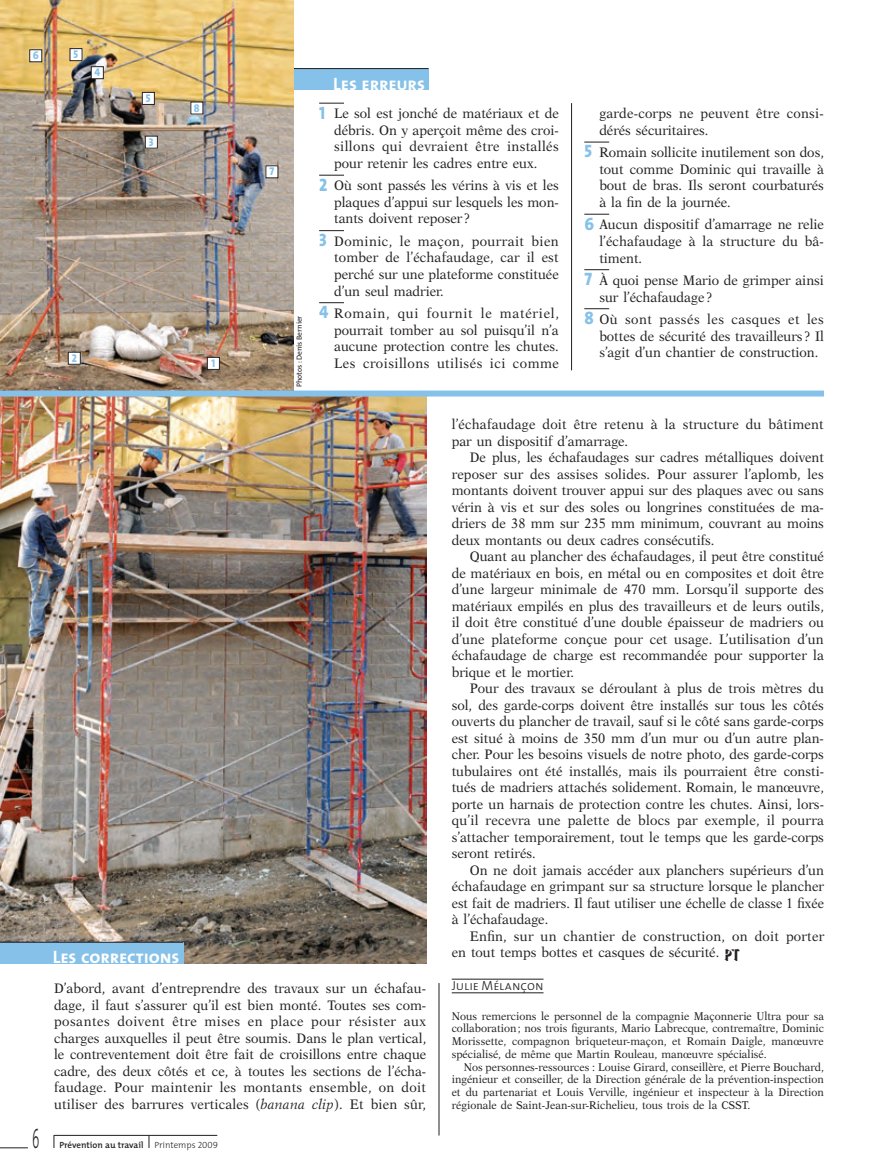
<style>
.page{position:relative;width:878px;height:1175px;background:#fff}
.page>*{position:absolute;margin:0;border:0;box-sizing:border-box;transform-origin:0 0}
.t1{font:28.2px "The Sans Light Caps";color:#231f20;scale:.45 1}
.t2{font:18px "The Mix Bold Caps";letter-spacing:-.005em;color:#fff}
.t3{font:18px/39px "The Sans Extra Bold Caps";color:#86c1e9;scale:.93 1}
.t4{font:13.8px/16.5px "New Aster";color:#231f20;text-align:justify;scale:.93 1}
.t5{font:13.8px/16.5px "New Aster";letter-spacing:.02em;color:#231f20;scale:.93 1}
.t6{font:13.2px "The Sans Light Caps";letter-spacing:-.005em;color:#231f20}
.t7{font:11.25px/12.8px "New Aster";color:#231f20;text-align:justify;scale:.93 1}
.t8{font:11.25px "The Sans Extra Bold Caps";color:#86c1e9;scale:.93 1}
.t9{font:600 9px "The Mix";color:#231f20}
.t10{font:7.5px "The Mix";color:#231f20}
.s1{font-style:italic}
.s2{font-weight:300}
.s3{font-family:"The Mix Light Caps";font-weight:400}
.s4{font-family:"Umbra";font-size:16.5px}
</style>
<div class="page">
<hr style="left:438px;top:983px;width:1px;height:152px;background:#231f20">
<div style="left:291px;top:69px;width:137px;height:21px;background:#86c1e9"></div>
<hr style="left:289px;top:68px;width:139px;height:1px;background:#231f20">
<img style="left:0;top:396px;width:426px;height:567px">
<hr style="left:571px;top:103px;width:1px;height:267px;background:#231f20">
<img style="left:0;top:0;width:293px;height:390px">
<div style="left:0;top:390px;width:824px;height:6px;background:#86c1e9"></div>
<div style="left:0;top:942px;width:183px;height:21px;background:#86c1e9"></div>
<hr style="left:0;top:942px;width:183px;height:1px;background:#231f20">
<svg style="left:319px;top:103px;width:25px;height:1px"></svg>
<hr style="left:452px;top:978px;width:91px;height:1px;background:#231f20">
<hr style="left:452px;top:992px;width:91px;height:1px;background:#231f20">
<div style="left:68px;top:352px;width:12px;height:12px;background:#fff"></div>
<div style="left:68px;top:352px;width:13px;height:12px;border:1px solid #231f20"></div>
<svg style="left:0;top:1147px;width:28px;height:1px"></svg>
<hr style="left:54px;top:1135px;width:163px;height:1px;background:#231f20">
<svg style="left:149px;top:1135px;width:1px;height:13px"></svg>
<svg style="left:54px;top:1135px;width:1px;height:13px"></svg>
<svg style="left:319px;top:175px;width:25px;height:1px"></svg>
<svg style="left:319px;top:230px;width:25px;height:1px"></svg>
<svg style="left:319px;top:302px;width:25px;height:1px"></svg>
<svg style="left:584px;top:142px;width:25px;height:1px"></svg>
<svg style="left:584px;top:214px;width:25px;height:1px"></svg>
<svg style="left:584px;top:269px;width:25px;height:1px"></svg>
<svg style="left:584px;top:308px;width:25px;height:1px"></svg>
<div style="left:207px;top:357px;width:12px;height:12px;background:#fff"></div>
<div style="left:207px;top:357px;width:13px;height:12px;border:1px solid #231f20"></div>
<div style="left:145px;top:136px;width:12px;height:12px;background:#fff"></div>
<div style="left:145px;top:136px;width:13px;height:12px;border:1px solid #231f20"></div>
<div style="left:91px;top:67px;width:12px;height:12px;background:#fff"></div>
<div style="left:91px;top:66px;width:13px;height:13px;border:1px solid #231f20"></div>
<div style="left:70px;top:49px;width:12px;height:12px;background:#fff"></div>
<div style="left:70px;top:48px;width:12px;height:13px;border:1px solid #231f20"></div>
<div style="left:142px;top:92px;width:12px;height:12px;background:#fff"></div>
<div style="left:142px;top:92px;width:13px;height:13px;border:1px solid #231f20"></div>
<div style="left:30px;top:50px;width:12px;height:12px;background:#fff"></div>
<div style="left:29px;top:49px;width:13px;height:13px;border:1px solid #231f20"></div>
<div style="left:266px;top:166px;width:12px;height:12px;background:#fff"></div>
<div style="left:191px;top:102px;width:12px;height:12px;background:#fff"></div>
<p class="t8" style="left:33px;top:46px;width:8px">6</p>
<h1 class="t1" style="left:32px;top:1115px;width:18px">6</h1>
<p class="t8" style="left:74px;top:45px;width:7px">5</p>
<p class="t8" style="left:94px;top:63px;width:8px">4</p>
<p class="t8" style="left:146px;top:89px;width:7px">5</p>
<p class="t8" style="left:149px;top:132px;width:7px">3</p>
<p class="t8" style="left:194px;top:98px;width:8px">8</p>
<p class="t8" style="left:72px;top:348px;width:7px">2</p>
<p class="t8" style="left:211px;top:354px;width:6px">1</p>
<p class="t8" style="left:269px;top:162px;width:7px">7</p>
<p class="t10" style="left:293px;top:387px;width:73px;rotate:-90deg">Photos : Denis Bernier</p>
<h2 class="t2" style="left:333px;top:69px;width:93px">Les erreurs</h2>
<h2 class="t3" style="left:319px;top:92px;width:8px">1</h2>
<p class="t4" style="left:334px;top:105px;width:243px">Le sol est jonché de matériaux et de débris. On y aperçoit même des croi&shy;sillons qui devraient être installés pour retenir les cadres entre eux.</p>
<p class="t4" style="left:334px;top:177px;width:243px">Où sont passés les vérins à vis et les plaques d’appui sur lesquels les mon&shy;tants doivent reposer ?</p>
<p class="t4" style="left:334px;top:233px;width:243px">Dominic, le maçon, pourrait bien tomber de l’échafaudage, car il est perché sur une plateforme constituée d’un seul madrier.</p>
<p class="t4" style="left:334px;top:305px;width:243px">Romain, qui fournit le matériel, pourrait tomber au sol puisqu’il n’a aucune protection contre les chutes.<br>Les croisillons utilisés ici comme</p>
<h2 class="t3" style="left:319px;top:164px;width:10px">2</h2>
<h2 class="t3" style="left:319px;top:220px;width:10px">3</h2>
<h2 class="t3" style="left:319px;top:292px;width:12px">4</h2>
<p class="t5" style="left:599px;top:105px;width:242px">garde-corps ne peuvent être consi‑ dérés sécuritaires.</p>
<p class="t4" style="left:599px;top:144px;width:243px">Romain sollicite inutilement son dos, tout comme Dominic qui travaille à bout de bras. Ils seront courbaturés à la fin de la journée.</p>
<p class="t4" style="left:599px;top:216px;width:243px">Aucun dispositif d’amarrage ne relie l’échafaudage à la structure du bâ‑ timent.</p>
<p class="t4" style="left:599px;top:272px;width:243px">À quoi pense Mario de grimper ainsi sur l’échafaudage ?</p>
<p class="t4" style="left:599px;top:311px;width:243px">Où sont passés les casques et les bottes de sécurité des travailleurs ? Il s’agit d’un chantier de construction.</p>
<h2 class="t3" style="left:584px;top:131px;width:10px">5</h2>
<h2 class="t3" style="left:584px;top:203px;width:12px">6</h2>
<h2 class="t3" style="left:584px;top:259px;width:12px">7<br>8</h2>
<h2 class="t2" style="left:53px;top:942px;width:128px">Les corrections</h2>
<p class="t4" style="left:54px;top:980px;width:402px">D’abord, avant d’entreprendre des travaux sur un échafau&shy;dage, il faut s’assurer qu’il est bien monté. Toutes ses com‑ posantes doivent être mises en place pour résister aux charges auxquelles il peut être soumis. Dans le plan vertical, le contreventement doit être fait de croisillons entre chaque cadre, des deux côtés et ce, à toutes les sections de l’écha‑ faudage. Pour maintenir les montants ensemble, on doit utiliser des barrures verticales (<span class="s1">banana clip</span>). Et bien sûr,</p>
<p class="t9" style="left:59px;top:1137px;width:160px">Prévention au travail <span class="s2">Printemps</span> <span class="s3">2009</span></p>
<p class="t4" style="left:452px;top:416px;width:401px">l’échafaudage doit être retenu à la structure du bâtiment par un dispositif d’amarrage.</p>
<p class="t4" style="left:452px;top:449px;width:402px;text-indent:18px">De plus, les échafaudages sur cadres métalliques doivent reposer sur des assises solides. Pour assurer l’aplomb, les montants doivent trouver appui sur des plaques avec ou sans vérin à vis et sur des soles ou longrines constituées de ma&shy;driers de 38 mm sur 235 mm minimum, couvrant au moins deux montants ou deux cadres consécutifs.</p>
<p class="t4" style="left:452px;top:548px;width:402px;text-indent:18px">Quant au plancher des échafaudages, il peut être constitué de matériaux en bois, en métal ou en composites et doit être d’une largeur minimale de 470 mm. Lorsqu’il supporte des matériaux empilés en plus des travailleurs et de leurs outils, il doit être constitué d’une double épaisseur de madriers ou d’une plateforme conçue pour cet usage. L’utilisation d’un échafaudage de charge est recommandée pour supporter la brique et le mortier.</p>
<p class="t4" style="left:452px;top:680px;width:402px;text-indent:18px">Pour des travaux se déroulant à plus de trois mètres du sol, des garde-corps doivent être installés sur tous les côtés ouverts du plancher de travail, sauf si le côté sans garde-corps est situé à moins de 350 mm d’un mur ou d’un autre plan&shy;cher. Pour les besoins visuels de notre photo, des garde-corps tubulaires ont été installés, mais ils pourraient être consti‑ tués de madriers attachés solidement. Romain, le manœuvre, porte un harnais de protection contre les chutes. Ainsi, lors‑ qu’il recevra une palette de blocs par exemple, il pourra s’attacher temporairement, tout le temps que les garde-corps seront retirés.</p>
<p class="t4" style="left:452px;top:862px;width:402px;text-indent:18px">On ne doit jamais accéder aux planchers supérieurs d’un échafaudage en grimpant sur sa structure lorsque le plancher est fait de madriers. Il faut utiliser une échelle de classe 1 fixée à l’échafaudage.</p>
<p class="t5" style="left:452px;top:927px;width:402px;text-indent:18px">Enfin, sur un chantier de construction, on doit porter en tout temps bottes et casques de sécurité. <span class="s4">PT</span></p>
<p class="t6" style="left:452px;top:975px;width:93px">Julie Mélançon</p>
<p class="t7" style="left:452px;top:1009px;width:402px">Nous remercions le personnel de la compagnie Maçonnerie Ultra pour sa collaboration; nos trois figurants, Mario Labrecque, contremaître, Dominic Morissette, compagnon briqueteur-maçon, et Romain Daigle, manœuvre spécialisé, de même que Martin Rouleau, manœuvre spécialisé.</p>
<p class="t7" style="left:452px;top:1060px;width:402px;text-indent:12px">Nos personnes-ressources : Louise Girard, conseillère, et Pierre Bouchard, ingénieur et conseiller, de la Direction générale de la prévention-inspection et du partenariat et Louis Verville, ingénieur et inspecteur à la Direction régionale de Saint-Jean-sur-Richelieu, tous trois de la CSST.</p>
</div>
